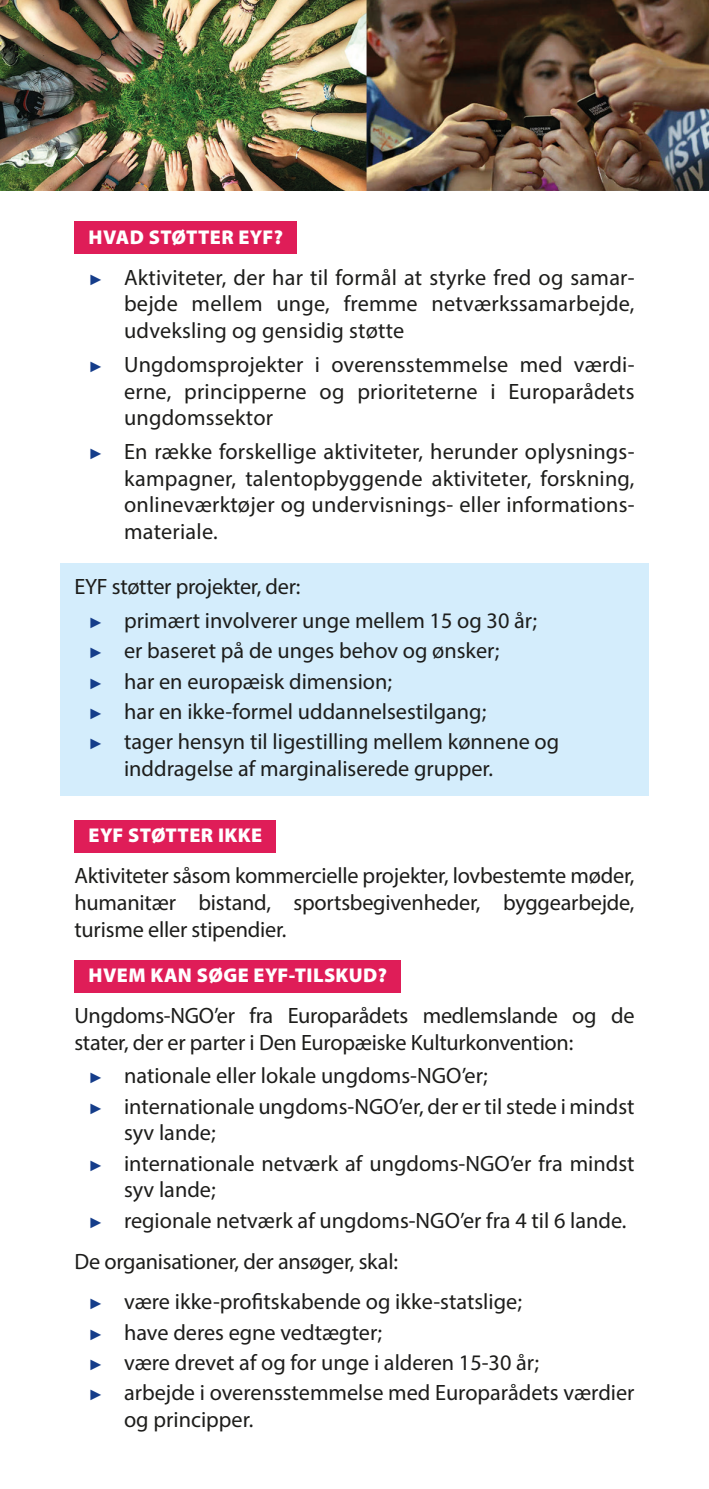
<style>
.page{position:relative;width:709px;height:1489px;background:#fff}
.page>*{position:absolute;margin:0;border:0;box-sizing:border-box;transform-origin:0 0}
.body{font:22.25px/26.8px "Myriad Pro";color:#1d1d1b}
.special_body{font:22.25px "Myriad Pro";letter-spacing:-.01em;color:#1d1d1b}
.t1{font:900 20px "Myriad Pro";letter-spacing:.02em;color:#fff}
.s1{font-family:"Arial";font-size:15px;color:#153d8a}
</style>
<div class="page">
<img style="left:0;top:0;width:709px;height:190px">
<div style="left:74px;top:221px;width:223px;height:33px;background:#df1d58"></div>
<div style="left:60px;top:563px;width:588px;height:51px;background:#d4edfc"></div>
<div style="left:60px;top:597px;width:588px;height:50px;background:#d4edfc"></div>
<div style="left:60px;top:627px;width:588px;height:51px;background:#d4edfc"></div>
<div style="left:60px;top:657px;width:588px;height:51px;background:#d4edfc"></div>
<div style="left:60px;top:688px;width:588px;height:50px;background:#d4edfc"></div>
<div style="left:60px;top:718px;width:588px;height:77px;background:#d4edfc"></div>
<div style="left:74px;top:820px;width:202px;height:33px;background:#df1d58"></div>
<div style="left:74px;top:959px;width:327px;height:33px;background:#df1d58"></div>
<p class="t1" style="left:89px;top:223px;width:196px">HVAD STØTTER EYF?</p>
<p class="body" style="left:124px;top:263px;width:512px;text-align:justify;text-indent:-35px"><span class="s1">►</span> Aktiviteter, der har til formål at styrke fred og samar&shy;bejde mellem unge, fremme netværkssamarbejde, udveksling og gensidig støtte</p>
<p class="body" style="left:124px;top:350px;width:512px;text-align:justify;text-indent:-35px"><span class="s1">►</span> Ungdomsprojekter i overensstemmelse med værdi&shy;erne, principperne og prioriteterne i Europarådets ungdomssektor</p>
<p class="body" style="left:124px;top:438px;width:512px;text-align:justify;text-indent:-35px"><span class="s1">►</span> En række forskellige aktiviteter, herunder oplysnings&shy;kampagner, talentopbyggende aktiviteter, forskning, onlineværktøjer og undervisnings- eller informations&shy;materiale.</p>
<p class="special_body" style="left:74px;top:573px;width:227px">EYF støtter projekter, der:</p>
<p class="body" style="left:89px;top:607px;width:450px"><span class="s1">►</span> primært involverer unge mellem 15 og 30 år;</p>
<p class="body" style="left:89px;top:637px;width:412px"><span class="s1">►</span> er baseret på de unges behov og ønsker;</p>
<p class="body" style="left:89px;top:667px;width:305px"><span class="s1">►</span> har en europæisk dimension;</p>
<p class="body" style="left:89px;top:697px;width:399px"><span class="s1">►</span> har en ikke-formel uddannelsestilgang;</p>
<p class="body" style="left:124px;top:728px;width:437px;text-indent:-35px"><span class="s1">►</span> tager hensyn til ligestilling mellem kønnene og inddragelse af marginaliserede grupper.</p>
<p class="t1" style="left:89px;top:822px;width:175px">EYF STØTTER IKKE</p>
<p class="body" style="left:74px;top:862px;width:561px;text-align:justify">Aktiviteter såsom kommercielle projekter, lovbestemte møder, humanitær bistand, sportsbegivenheder, byggearbejde, turisme eller stipendier.</p>
<p class="t1" style="left:89px;top:961px;width:300px">HVEM KAN SØGE EYF-TILSKUD?</p>
<p class="body" style="left:74px;top:1001px;width:561px">Ungdoms-NGO’er fra Europarådets medlemslande og de stater, der er parter i Den Europæiske Kulturkonvention:</p>
<p class="body" style="left:89px;top:1062px;width:400px"><span class="s1">►</span> nationale eller lokale ungdoms-NGO’er;</p>
<p class="body" style="left:124px;top:1092px;width:512px;text-indent:-35px"><span class="s1">►</span> internationale ungdoms-NGO’er, der er til stede i mindst syv lande;</p>
<p class="body" style="left:124px;top:1149px;width:512px;text-indent:-35px"><span class="s1">►</span> internationale netværk af ungdoms-NGO’er fra mindst syv lande;</p>
<p class="body" style="left:89px;top:1206px;width:539px"><span class="s1">►</span> regionale netværk af ungdoms-NGO’er fra 4 til 6 lande.</p>
<p class="body" style="left:74px;top:1247px;width:325px">De organisationer, der ansøger, skal:</p>
<p class="body" style="left:89px;top:1288px;width:435px"><span class="s1">►</span> være ikke-profitskabende og ikke-statslige;</p>
<p class="body" style="left:89px;top:1318px;width:295px"><span class="s1">►</span> have deres egne vedtægter;</p>
<p class="body" style="left:89px;top:1348px;width:452px"><span class="s1">►</span> være drevet af og for unge i alderen 15-30 år;</p>
<p class="body" style="left:124px;top:1378px;width:512px;text-indent:-35px"><span class="s1">►</span> arbejde i overensstemmelse med Europarådets værdier og principper.</p>
</div>
